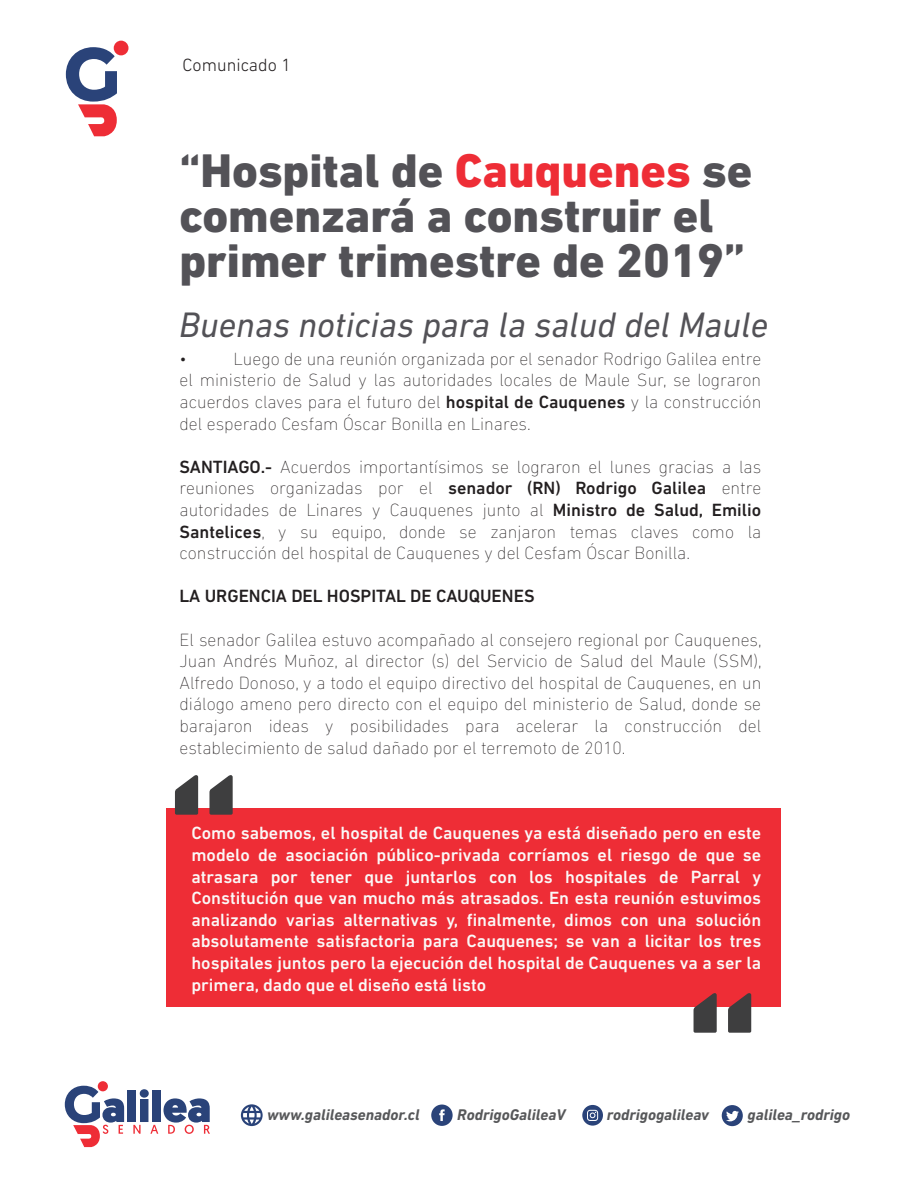
<style>
.page{position:relative;width:915px;height:1187px;background:#fff}
.page>*{position:absolute;margin:0;border:0;box-sizing:border-box;transform-origin:0 0}
.t1{font:800 48px/45px "DIN Next LT Pro";color:#535257}
.t2{font:italic 36px "DIN Next LT Pro";color:#535257}
.t3{font:200 18px/21.6px "DIN Next LT Pro";color:#231f20;text-align:justify}
.t4{font:500 18px/21.6px "DIN Next LT Pro";color:#fbf8f7;text-align:justify}
.t5{font:500 18px "DIN Next LT Pro";color:#231f20}
.t6{font:300 18px "DIN Next LT Pro";color:#231f20}
.t7{font:italic 700 15.75px "DIN Next LT Pro";color:#57585a}
.s1{color:#ee2d36}
.s2{font-weight:500}
</style>
<div class="page">
<div style="left:166px;top:808px;width:614px;height:198px;background:#ee2d36"></div>
<svg style="left:175px;top:775px;width:57px;height:39px"></svg>
<svg style="left:693px;top:993px;width:58px;height:39px"></svg>
<div style="left:114px;top:41px;width:14px;height:14px;background:#ee2d36;border-radius:50%"></div>
<svg style="left:66px;top:47px;width:51px;height:89px"></svg>
<div style="left:128px;top:1090px;width:8px;height:31px;background:#2a4379"></div>
<svg style="left:133px;top:1089px;width:77px;height:44px"></svg>
<div style="left:98px;top:1081px;width:10px;height:10px;background:#ee2d36;border-radius:50%"></div>
<svg style="left:65px;top:1085px;width:59px;height:61px"></svg>
<svg style="left:241px;top:1104px;width:21px;height:21px"></svg>
<svg style="left:431px;top:1104px;width:21px;height:21px"></svg>
<svg style="left:582px;top:1104px;width:20px;height:21px"></svg>
<svg style="left:721px;top:1105px;width:21px;height:21px"></svg>
<p class="t6" style="left:182px;top:55px;width:110px">Comunicado 1</p>
<h1 class="t1" style="left:179px;top:148px;width:574px">“Hospital de <span class="s1">Cauquenes</span> se comenzará a construir el primer trimestre de 2019”</h1>
<h2 class="t2" style="left:179px;top:304px;width:590px">Buenas noticias para la salud del Maule</h2>
<p class="t3" style="left:179px;top:347px;width:583px;text-indent:54px">Luego de una reunión organizada por el senador Rodrigo Galilea entre el ministerio de Salud y las autoridades locales de Maule Sur, se lograron acuerdos claves para el futuro del <span class="s2">hospital de Cauquenes</span> y la construcción del esperado Cesfam Óscar Bonilla en Linares.</p>
<p class="t3" style="left:179px;top:455px;width:583px"><span class="s2">SANTIAGO.-</span> Acuerdos importantísimos se lograron el lunes gracias a las reuniones organizadas por el <span class="s2">senador (RN) Rodrigo Galilea</span> entre autoridades de Linares y Cauquenes junto al <span class="s2">Ministro de Salud, Emilio Santelices</span>, y su equipo, donde se zanjaron temas claves como la construcción del hospital de Cauquenes y del Cesfam Óscar Bonilla.</p>
<p class="t5" style="left:179px;top:586px;width:356px">LA URGENCIA DEL HOSPITAL DE CAUQUENES</p>
<p class="t3" style="left:179px;top:628px;width:583px">El senador Galilea estuvo acompañado al consejero regional por Cauquenes, Juan Andrés Muñoz, al director (s) del Servicio de Salud del Maule (SSM), Alfredo Donoso, y a todo el equipo directivo del hospital de Cauquenes, en un diálogo ameno pero directo con el equipo del ministerio de Salud, donde se barajaron ideas y posibilidades para acelerar la construcción del establecimiento de salud dañado por el terremoto de 2010.</p>
<p class="t3" style="left:179px;top:347px;width:9px">•</p>
<p class="t4" style="left:191px;top:822px;width:571px">Como sabemos, el hospital de Cauquenes ya está diseñado pero en este modelo de asociación público-privada corríamos el riesgo de que se atrasara por tener que juntarlos con los hospitales de Parral y Constitución que van mucho más atrasados. En esta reunión estuvimos analizando varias alternativas y, finalmente, dimos con una solución absolutamente satisfactoria para Cauquenes; se van a licitar los tres hospitales juntos pero la ejecución del hospital de Cauquenes va a ser la primera, dado que el diseño está listo</p>
<p class="t7" style="left:267px;top:1105px;width:154px">www.galileasenador.cl</p>
<p class="t7" style="left:457px;top:1105px;width:110px">RodrigoGalileaV</p>
<p class="t7" style="left:606px;top:1105px;width:104px">rodrigogalileav</p>
<p class="t7" style="left:747px;top:1105px;width:104px">galilea_rodrigo</p>
</div>
